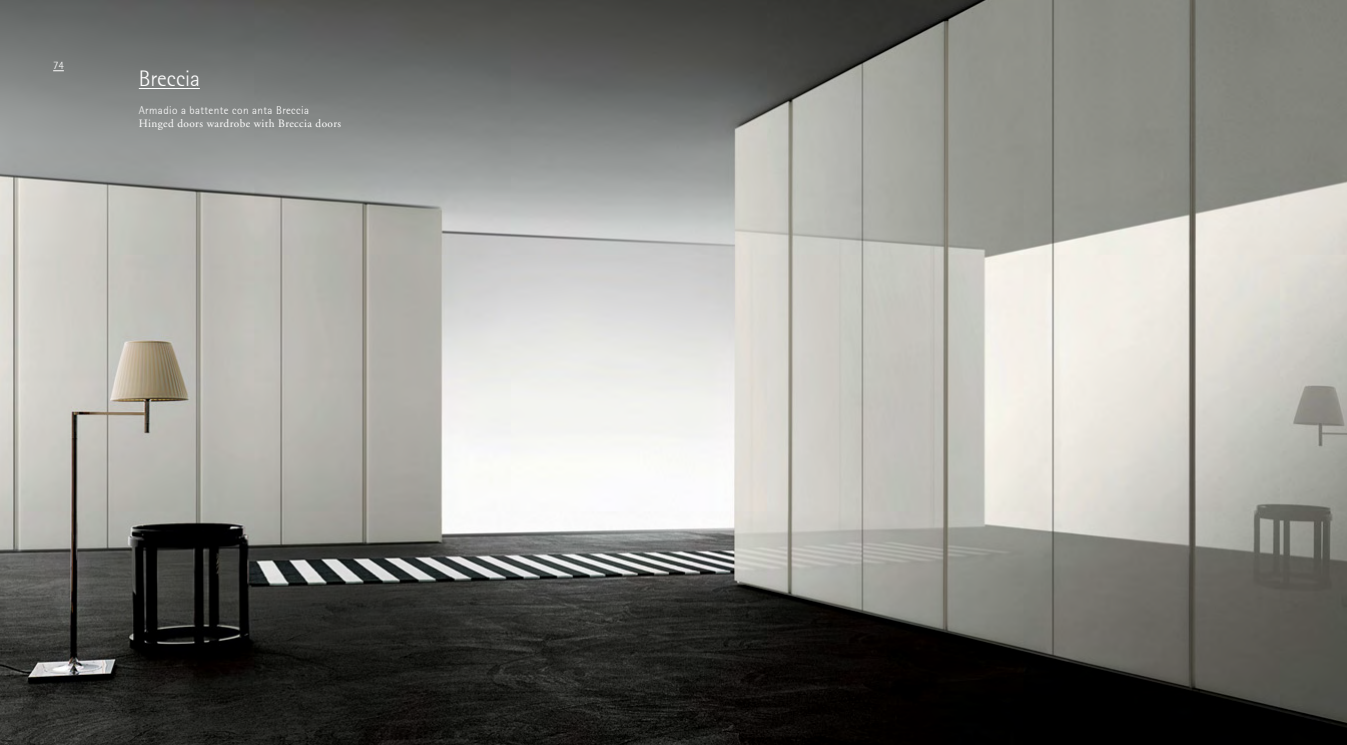
<style>
.page{position:relative;width:1347px;height:745px;background:#fff}
.page>*{position:absolute;margin:0;border:0;box-sizing:border-box;transform-origin:0 0}
.t1{font:300 22.5px "Rotis Semi Sans 45";color:#fff}
.t2{font:11.25px "Adobe Garamond";letter-spacing:.035em;color:#fff}
.t3{font:300 11.25px "Rotis Semi Sans 45";letter-spacing:.035em;color:#fff}
</style>
<div class="page">
<img style="left:0;top:0;width:1346px;height:744px">
<hr style="left:139px;top:88px;width:61px;height:1px;background:#fff">
<p class="t3" style="left:53px;top:61px;width:12px">74</p>
<h1 class="t1" style="left:139px;top:71px;width:63px">Breccia</h1>
<p class="t3" style="left:139px;top:106px;width:172px">Armadio a battente con anta Breccia</p>
<p class="t2" style="left:139px;top:119px;width:204px">Hinged doors wardrobe with Breccia doors</p>
</div>
